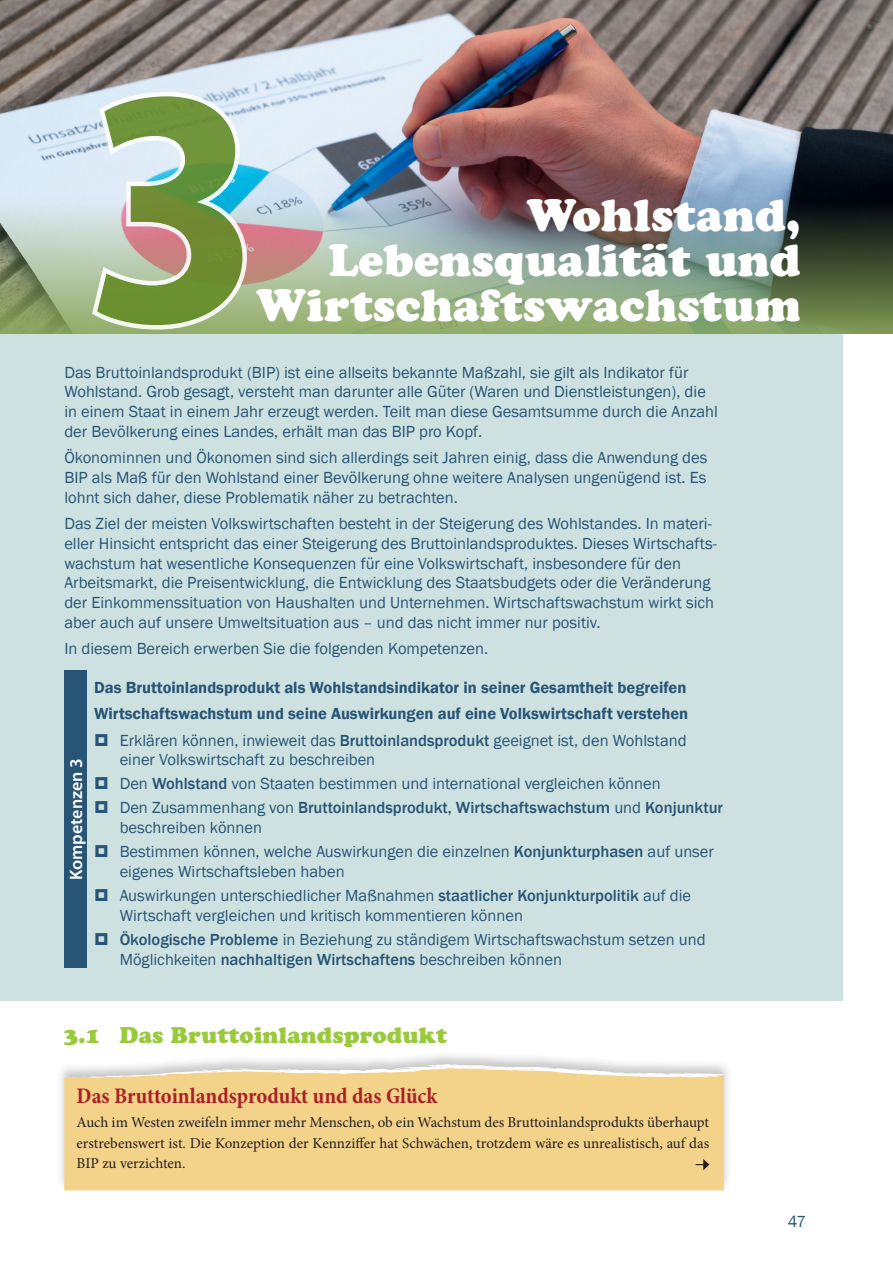
<style>
.page{position:relative;width:893px;height:1264px;background:#fff}
.page>*{position:absolute;margin:0;border:0;box-sizing:border-box;transform-origin:0 0}
.t1{font:700 semi-condensed 341.4px "Myriad Pro";color:#648c26}
.t2{font:45px/45px "Cooper Black Std";letter-spacing:.005em;color:#fff;text-align:right}
.t3{font:700 condensed 22.5px "Minion Pro";color:#aa2226}
.t4{font:22.5px "Cooper Black Std";letter-spacing:.005em;color:#99ca3b}
.t5{font:600 18px "Myriad Pro";color:#fff}
.t6{font:16.5px/19.8px "Franklin Gothic";color:#285476}
.t7{font:600 16.5px/26.2px "Franklin Gothic";color:#285476;text-align:right}
.t8{font:15px/20.2px "Minion Pro";color:#231f20;text-align:justify}
.s1{font-weight:400}
.s2{font-weight:500}
</style>
<div class="page">
<div style="left:52px;top:1049px;width:680px;height:144px;background:#231f20;opacity:.25"></div>
<div style="left:64px;top:1067px;width:659px;height:123px;background:#f3d28a"></div>
<svg style="left:57px;top:1077px;width:19px;height:2px"></svg>
<svg style="left:83px;top:1064px;width:641px;height:14px"></svg>
<svg style="left:695px;top:1159px;width:14px;height:11px"></svg>
<div style="left:0;top:28px;width:842px;height:973px;background:#cde2e0"></div>
<img style="left:0;top:0;width:892px;height:197px">
<img style="left:0;top:197px;width:892px;height:137px">
<svg style="left:85px;top:87px;width:166px;height:247px;background:#c6cccb"></svg>
<div style="left:64px;top:671px;width:22px;height:297px;background:#285476"></div>
<h1 class="t1" style="left:86px;top:16px;width:178px">3</h1>
<h2 class="t2" style="left:256px;top:193px;width:545px">Wohlstand,<br>Lebensqualität und<br>Wirtschaftswachstum</h2>
<p class="t6" style="left:64px;top:363px;width:655px">Das Bruttoinlandsprodukt (BIP) ist eine allseits bekannte Maßzahl, sie gilt als Indikator für Wohlstand. Grob gesagt, versteht man darunter alle Güter (Waren und Dienstleistungen), die in einem Staat in einem Jahr erzeugt werden. Teilt man diese Gesamtsumme durch die Anzahl der Bevölkerung eines Landes, erhält man das BIP pro Kopf.</p>
<p class="t6" style="left:64px;top:448px;width:644px;text-align:justify">Ökonominnen und Ökonomen sind sich allerdings seit Jahren einig, dass die Anwendung des BIP als Maß für den Wohlstand einer Bevölkerung ohne weitere Analysen ungenügend ist. Es lohnt sich daher, diese Problematik näher zu betrachten.</p>
<p class="t6" style="left:64px;top:514px;width:654px">Das Ziel der meisten Volkswirtschaften besteht in der Steigerung des Wohlstandes. In materi&shy;eller Hinsicht entspricht das einer Steigerung des Bruttoinlandsproduktes. Dieses Wirtschafts&shy;wachstum hat wesentliche Konsequenzen für eine Volkswirtschaft, insbesondere für den Arbeitsmarkt, die Preisentwicklung, die Entwicklung des Staatsbudgets oder die Veränderung der Einkommenssituation von Haushalten und Unternehmen. Wirtschaftswachstum wirkt sich aber auch auf unsere Umweltsituation aus – und das nicht immer nur positiv.</p>
<p class="t6" style="left:64px;top:639px;width:425px">In diesem Bereich erwerben Sie die folgenden Kompetenzen.</p>
<p class="t7" style="left:94px;top:675px;width:595px">Das Bruttoinlandsprodukt als Wohlstandsindikator in seiner Gesamtheit begreifen<br>Wirtschaftswachstum und seine Auswirkungen auf eine Volkswirtschaft verstehen<br><span class="s1">Erklären können, inwieweit das</span> <span class="s2">Bruttoinlandsprodukt</span> <span class="s1">geeignet ist, den Wohlstand</span></p>
<p class="t6" style="left:120px;top:748px;width:604px;line-height:24px">einer Volkswirtschaft zu beschreiben<br>Den <span class="s2">Wohlstand</span> von Staaten bestimmen und international vergleichen können<br>Den Zusammenhang von <span class="s2">Bruttoinlandsprodukt, Wirtschaftswachstum</span> und <span class="s2">Konjunktur</span></p>
<p class="t6" style="left:120px;top:816px;width:595px;line-height:24px">beschreiben können<br>Bestimmen können, welche Auswirkungen die einzelnen <span class="s2">Konjunkturphasen</span> auf unser</p>
<p class="t6" style="left:120px;top:860px;width:573px;line-height:24px">eigenes Wirtschaftsleben haben<br>Auswirkungen unterschiedlicher Maßnahmen <span class="s2">staatlicher Konjunkturpolitik</span> auf die</p>
<p class="t6" style="left:120px;top:904px;width:587px;line-height:24px">Wirtschaft vergleichen und kritisch kommentieren können<br><span class="s2">Ökologische Probleme</span> in Beziehung zu ständigem Wirtschaftswachstum setzen und</p>
<p class="t6" style="left:120px;top:950px;width:444px">Möglichkeiten <span class="s2">nachhaltigen Wirtschaftens</span> beschreiben können</p>
<p class="t5" style="left:66px;top:880px;width:124px;rotate:-90deg">Kompetenzen 3</p>
<h3 class="t4" style="left:64px;top:1021px;width:384px">3.1 Das Bruttoinlandsprodukt</h3>
<h3 class="t3" style="left:77px;top:1080px;width:362px">Das Bruttoinlandsprodukt und das Glück</h3>
<p class="t8" style="left:77px;top:1112px;width:634px">Auch im Westen zweifeln immer mehr Menschen, ob ein Wachstum des Bruttoinlandsprodukts überhaupt erstrebenswert ist. Die Konzeption der Kennziffer hat Schwächen, trotzdem wäre es unrealistisch, auf das BIP zu verzichten.</p>
<p class="t6" style="left:787px;top:1211px;width:20px">47</p>
</div>
